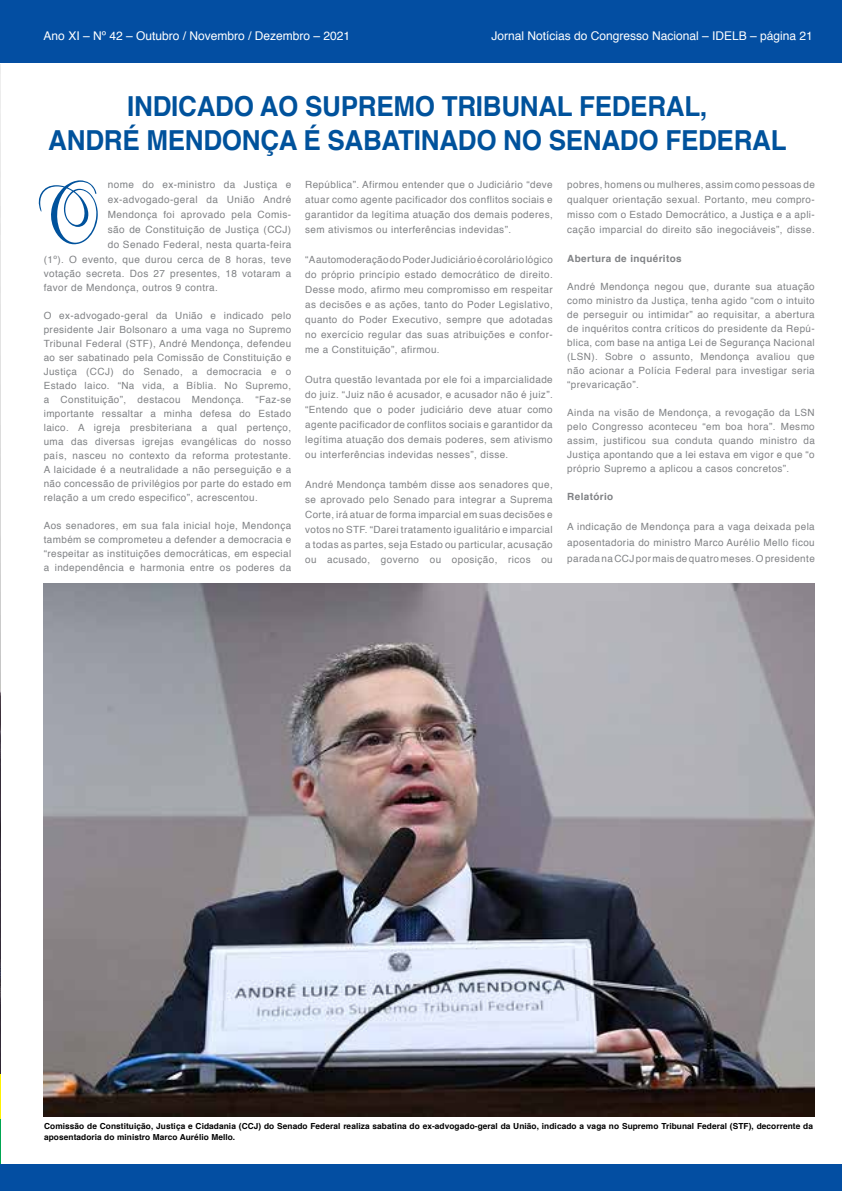
<style>
.page{position:relative;width:842px;height:1191px;background:#fff}
.page>*{position:absolute;margin:0;border:0;box-sizing:border-box;transform-origin:0 0}
.t1{font:italic 87.3px "Shelley Allegro BT";color:#00529c}
.t2{font:700 27.6px/33.6px "Helvetica";letter-spacing:-.01em;color:#00529c;text-align:center;scale:.94 1}
.t3{font:12px "Helvetica";color:#fff}
.t4{font:10px/15px "Helvetica";letter-spacing:.04em;color:#808285;text-align:right}
.t5{font:9.9px/14px "Helvetica";letter-spacing:.04em;color:#808285;text-align:justify}
.t6{font:700 9.9px "Helvetica";letter-spacing:.04em;color:#808285}
.t7{font:700 8.3px/10.5px "Helvetica";letter-spacing:.01em;color:#000}
</style>
<div class="page">
<div style="left:0;top:0;width:842px;height:63px;background:#034ea2"></div>
<div style="left:0;top:1163px;width:842px;height:28px;background:#034ea2"></div>
<hr style="left:0;top:1074px;width:1px;height:45px;background:#fff200">
<hr style="left:0;top:1119px;width:1px;height:45px;background:#00a651">
<img style="left:0;top:64px;width:1px;height:1009px">
<img style="left:44px;top:583px;width:771px;height:533px">
<p class="t3" style="left:44px;top:27px;width:308px">Ano XI – Nº 42 – Outubro / Novembro / Dezembro – 2021</p>
<p class="t3" style="left:491px;top:27px;width:323px">Jornal Notícias do Congresso Nacional – IDELB – página 21</p>
<h2 class="t2" style="left:48px;top:90px;width:787px">INDICADO AO SUPREMO TRIBUNAL FEDERAL,<br>ANDRÉ MENDONÇA É SABATINADO NO SENADO FEDERAL</h2>
<h1 class="t1" style="left:44px;top:161px;width:63px">O</h1>
<p class="t5" style="left:305px;top:177px;width:249px;line-height:15px">República”. Afirmou entender que o Judiciário “deve atuar como agente pacificador dos conflitos sociais e garantidor da legítima atuação dos demais poderes, sem ativismos ou interferências indevidas”.</p>
<p class="t5" style="left:305px;top:252px;width:249px;line-height:15px">“A automoderação do Poder Judiciário é corolário lógico do próprio princípio estado democrático de direito.<br>Desse modo, afirmo meu compromisso em respeitar as decisões e as ações, tanto do Poder Legislativo, quanto do Poder Executivo, sempre que adotadas no exercício regular das suas atribuições e confor&shy;me a Constituição”, afirmou.</p>
<p class="t5" style="left:305px;top:372px;width:249px;line-height:15px">Outra questão levantada por ele foi a imparcialidade do juiz. “Juiz não é acusador, e acusador não é juiz”. “Entendo que o poder judiciário deve atuar como agente pacificador de conflitos sociais e garantidor da legítima atuação dos demais poderes, sem ativismo ou interferências indevidas nesses”, disse.</p>
<p class="t5" style="left:305px;top:477px;width:249px;line-height:15px">André Mendonça também disse aos senadores que, se aprovado pelo Senado para integrar a Suprema Corte, irá atuar de forma imparcial em suas decisões e votos no STF. “Darei tratamento igualitário e imparcial a todas as partes, seja Estado ou particular, acusação ou acusado, governo ou oposição, ricos ou</p>
<p class="t4" style="left:44px;top:177px;width:249px">nome do ex-ministro da Justiça e ex-advogado-geral da União André<br>Mendonça foi aprovado pela Comis-<br>são de Constituição de Justiça (CCJ)<br>do Senado Federal, nesta quarta-feira<br>(1º). O evento, que durou cerca de 8 horas, teve</p>
<p class="t4" style="left:44px;top:266px;width:249px;line-height:14px;text-align:left">votação secreta. Dos 27 presentes, 18 votaram a favor de Mendonça, outros 9 contra.</p>
<p class="t5" style="left:44px;top:308px;width:249px">O ex-advogado-geral da União e indicado pelo presidente Jair Bolsonaro a uma vaga no Supremo Tribunal Federal (STF), André Mendonça, defendeu ao ser sabatinado pela Comissão de Constituição e Justiça (CCJ) do Senado, a democracia e o Estado laico. “Na vida, a Bíblia. No Supremo, a Constituição”, destacou Mendonça. “Faz-se importante ressaltar a minha defesa do Estado laico. A igreja presbiteriana a qual pertenço, uma das diversas igrejas evangélicas do nosso país, nasceu no contexto da reforma protestante.<br>A laicidade é a neutralidade a não perseguição e a não concessão de privilégios por parte do estado em relação a um credo especifico”, acrescentou.</p>
<p class="t5" style="left:44px;top:518px;width:249px">Aos senadores, em sua fala inicial hoje, Mendonça também se comprometeu a defender a democracia e “respeitar as instituições democráticas, em especial a independência e harmonia entre os poderes da</p>
<p class="t5" style="left:567px;top:177px;width:249px;line-height:15px">pobres, homens ou mulheres, assim como pessoas de qualquer orientação sexual. Portanto, meu compro&shy;misso com o Estado Democrático, a Justiça e a apli&shy;cação imparcial do direito são inegociáveis”, disse.</p>
<p class="t6" style="left:567px;top:250px;width:116px">Abertura de inquéritos</p>
<p class="t5" style="left:567px;top:279px;width:249px">André Mendonça negou que, durante sua atuação como ministro da Justiça, tenha agido “com o intuito de perseguir ou intimidar” ao requisitar, a abertura de inquéritos contra críticos do presidente da Repú&shy;blica, com base na antiga Lei de Segurança Nacional (LSN). Sobre o assunto, Mendonça avaliou que não acionar a Polícia Federal para investigar seria “prevaricação”.</p>
<p class="t5" style="left:567px;top:405px;width:249px">Ainda na visão de Mendonça, a revogação da LSN pelo Congresso aconteceu “em boa hora”. Mesmo assim, justificou sua conduta quando ministro da Justiça apontando que a lei estava em vigor e que “o próprio Supremo a aplicou a casos concretos”.</p>
<p class="t6" style="left:567px;top:488px;width:48px">Relatório</p>
<p class="t5" style="left:567px;top:518px;width:249px;line-height:16px">A indicação de Mendonça para a vaga deixada pela aposentadoria do ministro Marco Aurélio Mello ficou parada na CCJ por mais de quatro meses. O presidente</p>
<p class="t7" style="left:44px;top:1121px;width:770px">Comissão de Constituição, Justiça e Cidadania (CCJ) do Senado Federal realiza sabatina do ex-advogado-geral da União, indicado a vaga no Supremo Tribunal Federal (STF), decorrente da aposentadoria do ministro Marco Aurélio Mello.</p>
</div>
